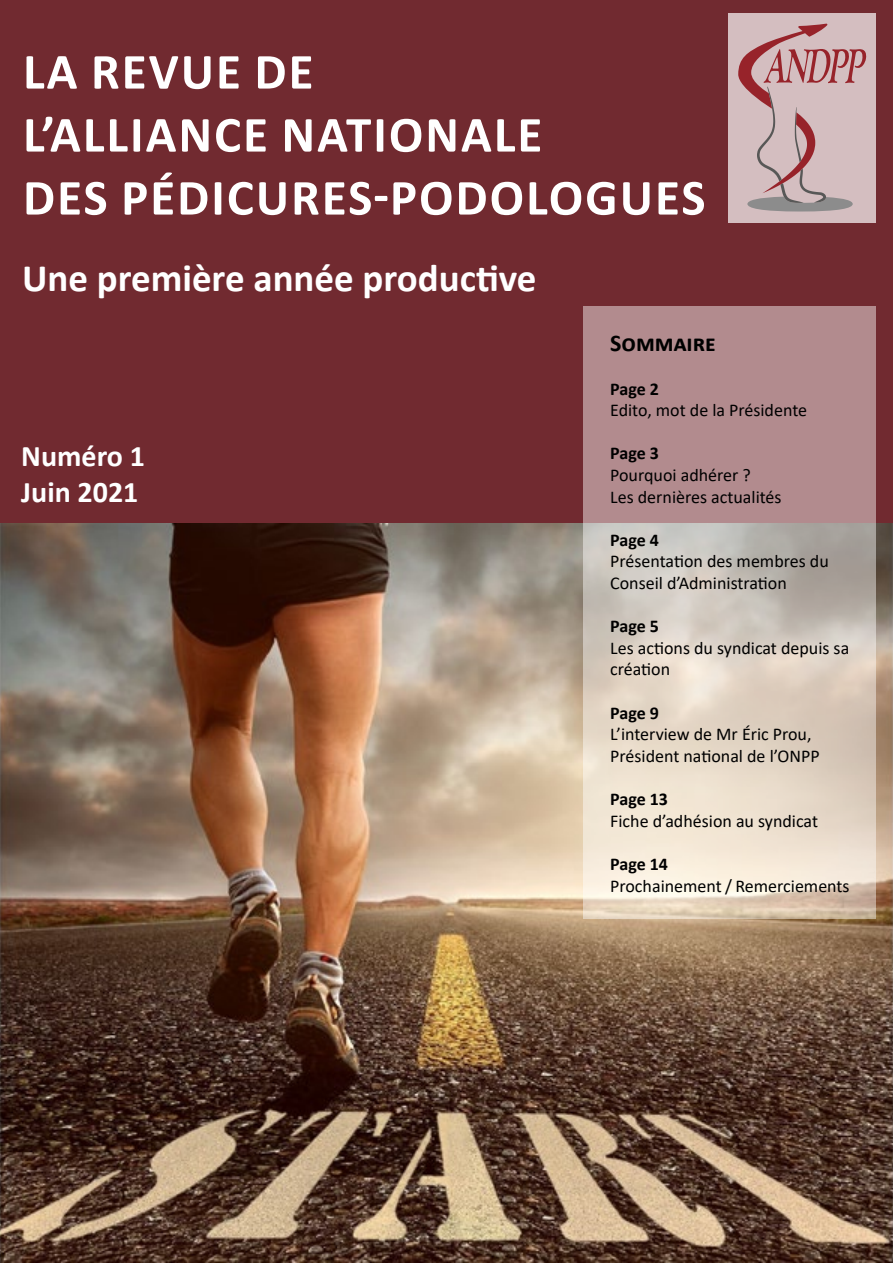
<style>
.page{position:relative;width:893px;height:1263px;background:#fff}
.page>*{position:absolute;margin:0;border:0;box-sizing:border-box;transform-origin:0 0}
.t1{font:700 51px/63px "Calibri";letter-spacing:.04em;color:#fff}
.t2{font:700 39px "Calibri";color:#fff}
.t3{font:700 30px/36px "Calibri";color:#fff}
.t4{font:700 24px "Calibri";color:#000}
.t5{font:18px/21.6px "Calibri";color:#000}
.t6{font:700 18px "Calibri";letter-spacing:-.01em;color:#000}
</style>
<div class="page">
<img style="left:0;top:523px;width:893px;height:740px">
<div style="left:1px;top:1px;width:892px;height:521px;background:#712a30"></div>
<svg style="left:584px;top:306px;width:292px;height:612px;background:#cdb8b0"></svg>
<div style="left:729px;top:13px;width:147px;height:209px;background:#d4bec0"></div>
<svg style="left:738px;top:24px;width:128px;height:187px"></svg>
<h1 class="t1" style="left:23px;top:39px;width:684px">LA REVUE DE<br>L’ALLIANCE NATIONALE<br>DES PÉDICURES-PODOLOGUES</h1>
<h2 class="t2" style="left:22px;top:250px;width:516px">Une première année productive</h2>
<h3 class="t3" style="left:21px;top:437px;width:125px">Numéro 1<br>Juin 2021</h3>
<h3 class="t4" style="left:610px;top:326px;width:107px">Sommaire</h3>
<p class="t6" style="left:610px;top:376px;width:50px">Page 2</p>
<p class="t5" style="left:610px;top:399px;width:198px">Edito, mot de la Présidente</p>
<p class="t6" style="left:610px;top:441px;width:50px">Page 3</p>
<p class="t5" style="left:610px;top:464px;width:173px">Pourquoi adhérer ?<br>Les dernières actualités</p>
<p class="t6" style="left:610px;top:527px;width:50px">Page 4</p>
<p class="t5" style="left:610px;top:550px;width:220px">Présentation des membres du<br>Conseil d’Administration</p>
<p class="t6" style="left:610px;top:613px;width:50px">Page 5</p>
<p class="t5" style="left:610px;top:637px;width:241px">Les actions du syndicat depuis sa création</p>
<p class="t6" style="left:610px;top:700px;width:50px">Page 9</p>
<p class="t5" style="left:610px;top:723px;width:211px">L’interview de Mr Éric Prou,<br>Président national de l’ONPP</p>
<p class="t6" style="left:610px;top:786px;width:59px">Page 13</p>
<p class="t5" style="left:610px;top:809px;width:209px">Fiche d’adhésion au syndicat</p>
<p class="t6" style="left:610px;top:851px;width:59px">Page 14</p>
<p class="t5" style="left:610px;top:874px;width:241px">Prochainement / Remerciements</p>
</div>
